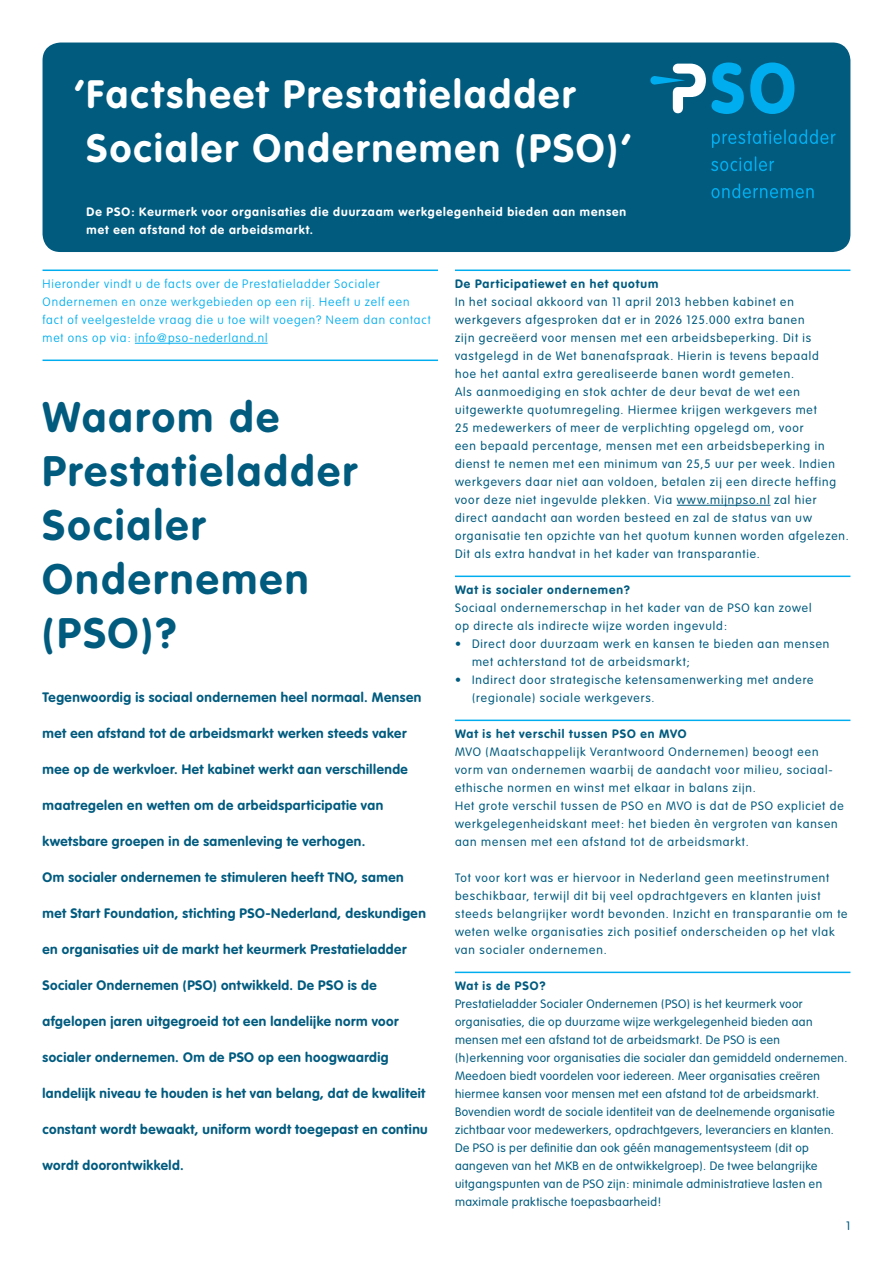
<style>
.page{position:relative;width:893px;height:1263px;background:#fff}
.page>*{position:absolute;margin:0;border:0;box-sizing:border-box;transform-origin:0 0}
.t1{font:700 42px/54px "VAG Rounded";letter-spacing:.06em;color:#005b7f}
.t2{font:700 39px/54px "VAG Rounded";letter-spacing:.065em;color:#fff}
.t3{font:700 13.5px "VAG Rounded";letter-spacing:.035em;color:#005b7f}
.t4{font:300 12px/18px "VAG Rounded";letter-spacing:.075em;color:#005b7f}
.t5{font:300 12px/18px "VAG Rounded";letter-spacing:.04em;color:#005b7f}
.t6{font:100 12px/18px "VAG Rounded";letter-spacing:.075em;color:#00aeef}
.t7{font:700 12px/18px "VAG Rounded";letter-spacing:.08em;color:#fff}
.t8{font:700 12px "VAG Rounded";letter-spacing:.08em;color:#005b7f}
</style>
<div class="page">
<div style="left:43px;top:43px;width:807px;height:209px;background:#005b7f;border-radius:18px"></div>
<svg style="left:750px;top:63px;width:44px;height:51px"></svg>
<svg style="left:712px;top:129px;width:124px;height:19px"></svg>
<svg style="left:711px;top:156px;width:63px;height:15px"></svg>
<svg style="left:711px;top:183px;width:103px;height:15px"></svg>
<svg style="left:650px;top:63px;width:94px;height:51px"></svg>
<hr style="left:43px;top:269px;width:395px;height:2px;background:#00aeef">
<hr style="left:135px;top:343px;width:133px;height:1px;background:#00aeef">
<hr style="left:43px;top:359px;width:395px;height:2px;background:#00aeef">
<hr style="left:455px;top:269px;width:395px;height:2px;background:#00aeef">
<hr style="left:677px;top:505px;width:93px;height:1px;background:#005b7f">
<hr style="left:455px;top:575px;width:395px;height:2px;background:#00aeef">
<hr style="left:455px;top:719px;width:395px;height:2px;background:#00aeef">
<hr style="left:455px;top:971px;width:395px;height:2px;background:#00aeef">
<h2 class="t2" style="left:87px;top:69px;width:546px;text-indent:-12px">‘Factsheet Prestatieladder<br>Socialer Ondernemen (PSO)’</h2>
<p class="t7" style="left:87px;top:203px;width:541px">De PSO: Keurmerk voor organisaties die duurzaam werkgelegenheid bieden aan mensen met een afstand tot de arbeidsmarkt.</p>
<p class="t6" style="left:43px;top:275px;width:390px">Hieronder vindt u de facts over de Prestatieladder Socialer Ondernemen en onze werkgebieden op een rij. Heeft u zelf een fact of veelgestelde vraag die u toe wilt voegen? Neem dan contact met ons op via: info@pso-nederland.nl</p>
<h1 class="t1" style="left:43px;top:392px;width:316px">Waarom de<br>Prestatieladder<br>Socialer<br>Ondernemen (PSO)?</h1>
<p class="t3" style="left:43px;top:689px;width:380px">Tegenwoordig is sociaal ondernemen heel normaal. Mensen</p>
<p class="t3" style="left:43px;top:725px;width:366px">met een afstand tot de arbeidsmarkt werken steeds vaker</p>
<p class="t3" style="left:43px;top:761px;width:367px">mee op de werkvloer. Het kabinet werkt aan verschillende</p>
<p class="t3" style="left:43px;top:797px;width:342px">maatregelen en wetten om de arbeidsparticipatie van</p>
<p class="t3" style="left:43px;top:833px;width:324px">kwetsbare groepen in de samenleving te verhogen.</p>
<p class="t3" style="left:43px;top:869px;width:363px">Om socialer ondernemen te stimuleren heeft TNO, samen</p>
<p class="t3" style="left:43px;top:905px;width:385px">met Start Foundation, stichting PSO-Nederland, deskundigen</p>
<p class="t3" style="left:43px;top:941px;width:365px">en organisaties uit de markt het keurmerk Prestatieladder</p>
<p class="t3" style="left:43px;top:977px;width:336px">Socialer Ondernemen (PSO) ontwikkeld. De PSO is de</p>
<p class="t3" style="left:43px;top:1013px;width:358px">afgelopen jaren uitgegroeid tot een landelijke norm voor</p>
<p class="t3" style="left:43px;top:1049px;width:348px">socialer ondernemen. Om de PSO op een hoogwaardig</p>
<p class="t3" style="left:43px;top:1085px;width:384px">landelijk niveau te houden is het van belang, dat de kwaliteit</p>
<p class="t3" style="left:43px;top:1121px;width:387px">constant wordt bewaakt, uniform wordt toegepast en continu</p>
<p class="t3" style="left:43px;top:1157px;width:143px">wordt doorontwikkeld.</p>
<p class="t8" style="left:455px;top:277px;width:205px">De Participatiewet en het quotum</p>
<p class="t4" style="left:455px;top:293px;width:395px">In het sociaal akkoord van 11 april 2013 hebben kabinet en werkgevers afgesproken dat er in 2026 125.000 extra banen<br>zijn gecreëerd voor mensen met een arbeidsbeperking. Dit is vastgelegd in de Wet banenafspraak. Hierin is tevens bepaald<br>hoe het aantal extra gerealiseerde banen wordt gemeten.<br>Als aanmoediging en stok achter de deur bevat de wet een uitgewerkte quotumregeling. Hiermee krijgen werkgevers met<br>25 medewerkers of meer de verplichting opgelegd om, voor<br>een bepaald percentage, mensen met een arbeidsbeperking in dienst te nemen met een minimum van 25,5 uur per week. Indien werkgevers daar niet aan voldoen, betalen zij een directe heffing voor deze niet ingevulde plekken. Via www.mijnpso.nl zal hier direct aandacht aan worden besteed en zal de status van uw organisatie ten opzichte van het quotum kunnen worden afgelezen.<br>Dit als extra handvat in het kader van transparantie.</p>
<p class="t8" style="left:455px;top:583px;width:176px">Wat is socialer ondernemen?</p>
<p class="t4" style="left:455px;top:599px;width:358px">Sociaal ondernemerschap in het kader van de PSO kan zowel op directe als indirecte wijze worden ingevuld:</p>
<p class="t4" style="left:472px;top:635px;width:359px;text-indent:-17px">• Direct door duurzaam werk en kansen te bieden aan mensen met achterstand tot de arbeidsmarkt;</p>
<p class="t4" style="left:472px;top:671px;width:343px;text-indent:-17px">• Indirect door strategische ketensamenwerking met andere (regionale) sociale werkgevers.</p>
<p class="t8" style="left:455px;top:727px;width:233px">Wat is het verschil tussen PSO en MVO</p>
<p class="t4" style="left:455px;top:743px;width:390px">MVO (Maatschappelijk Verantwoord Ondernemen) beoogt een vorm van ondernemen waarbij de aandacht voor milieu, sociaal&shy;ethische normen en winst met elkaar in balans zijn.<br>Het grote verschil tussen de PSO en MVO is dat de PSO expliciet de werkgelegenheidskant meet: het bieden èn vergroten van kansen aan mensen met een afstand tot de arbeidsmarkt.</p>
<p class="t4" style="left:455px;top:869px;width:394px">Tot voor kort was er hiervoor in Nederland geen meetinstrument beschikbaar, terwijl dit bij veel opdrachtgevers en klanten juist steeds belangrijker wordt bevonden. Inzicht en transparantie om te weten welke organisaties zich positief onderscheiden op het vlak van socialer ondernemen.</p>
<p class="t8" style="left:455px;top:979px;width:92px">Wat is de PSO?</p>
<p class="t5" style="left:455px;top:995px;width:394px">Prestatieladder Socialer Ondernemen (PSO) is het keurmerk voor organisaties, die op duurzame wijze werkgelegenheid bieden aan mensen met een afstand tot de arbeidsmarkt. De PSO is een (h)erkenning voor organisaties die socialer dan gemiddeld ondernemen.<br>Meedoen biedt voordelen voor iedereen. Meer organisaties creëren hiermee kansen voor mensen met een afstand tot de arbeidsmarkt.<br>Bovendien wordt de sociale identiteit van de deelnemende organisatie zichtbaar voor medewerkers, opdrachtgevers, leveranciers en klanten.<br>De PSO is per definitie dan ook géén managementsysteem (dit op aangeven van het MKB en de ontwikkelgroep). De twee belangrijke uitgangspunten van de PSO zijn: minimale administratieve lasten en maximale praktische toepasbaarheid!</p>
<p class="t4" style="left:846px;top:1217px;width:6px">1</p>
</div>
